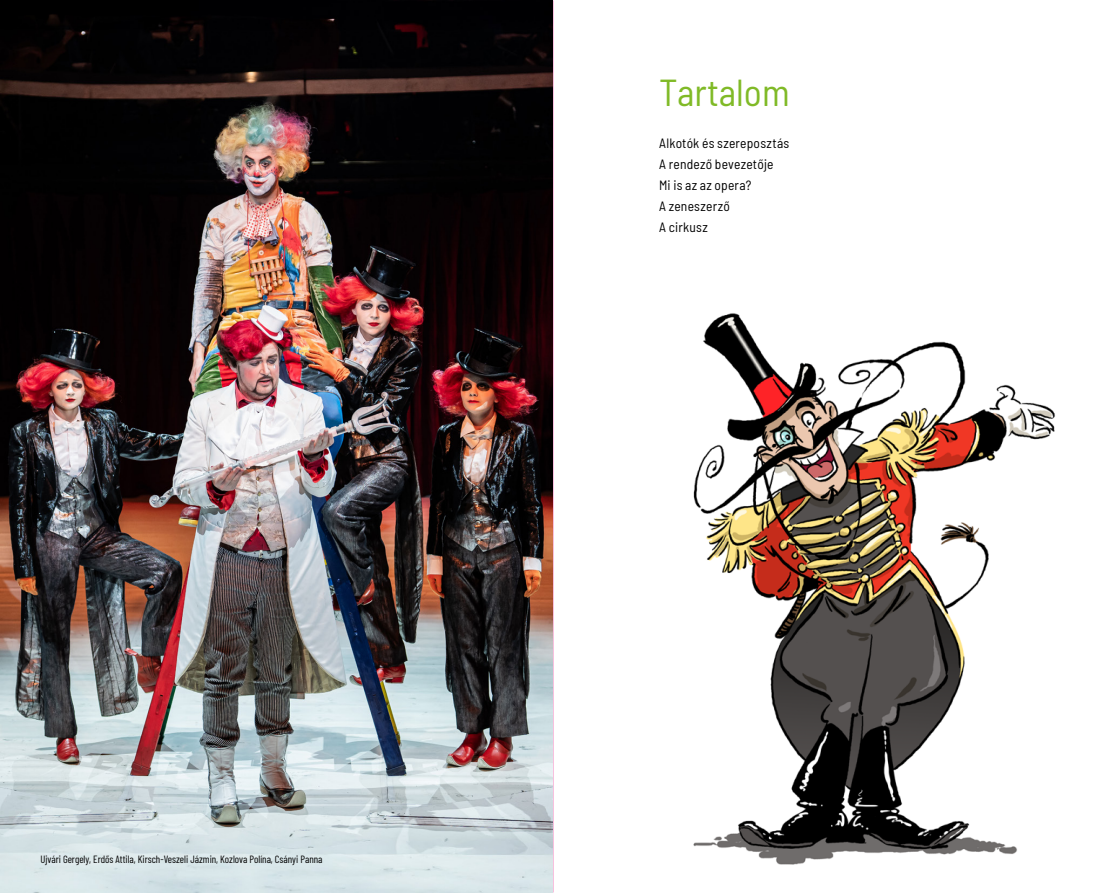
<style>
.page{position:relative;width:1106px;height:893px;background:#fff}
.page>*{position:absolute;margin:0;border:0;box-sizing:border-box;transform-origin:0 0}
.t1{font:semi-condensed 37.5px "Barlow";color:#80ba27}
.t2{font:semi-condensed 13.5px/21px "Barlow";letter-spacing:.015em;color:#000}
.t3{font:10.5px "Barlow Condensed";color:#000}
</style>
<div class="page">
<img style="left:693px;top:313px;width:362px;height:552px">
<img style="left:0;top:0;width:553px;height:893px">
<p class="t3" style="left:40px;top:852px;width:284px">Ujvári Gergely, Erdős Attila, Kirsch-Veszeli Jázmin, Kozlova Polína, Csányi Panna</p>
<h1 class="t1" style="left:659px;top:65px;width:132px">Tartalom</h1>
<p class="t2" style="left:659px;top:131px;width:131px">Alkotók és szereposztás<br>A rendező bevezetője<br>Mi is az az opera?<br>A zeneszerző<br>A cirkusz</p>
</div>
